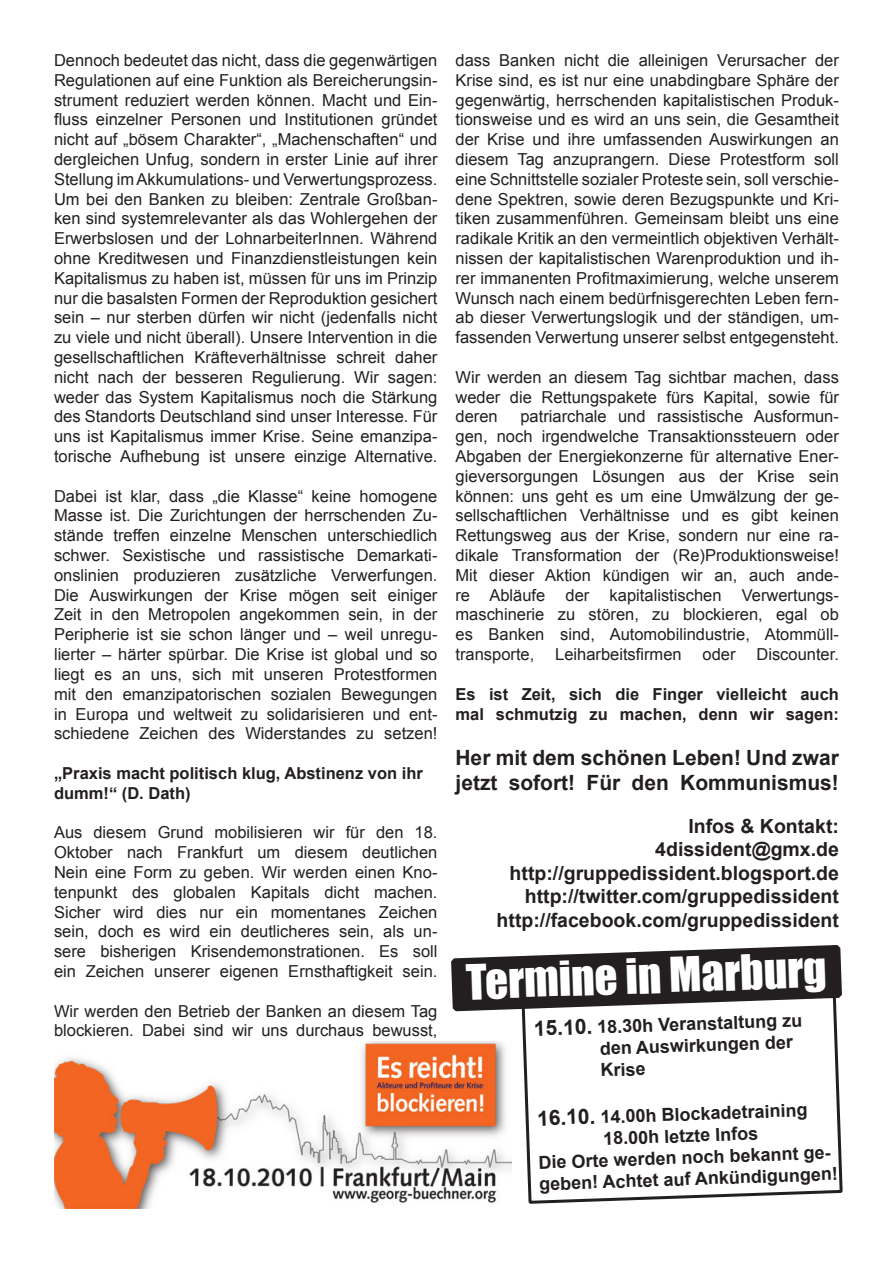
<style>
.page{position:relative;width:893px;height:1263px;background:#fff}
.page>*{position:absolute;margin:0;border:0;box-sizing:border-box;transform-origin:0 0}
.t1{font:45px "Impact";color:#fff}
.t2{font:700 21px/25.2px "Arial";color:#231f20}
.t3{font:700 19.5px "Arial";color:#231f20}
.t4{font:700 18px/21.6px "Arial";color:#231f20}
.t5{font:16.5px/19.8px "Arial";color:#231f20;text-align:justify}
.t6{font:700 16.5px/19.8px "Arial";color:#231f20}
.s1{font-size:21px}
</style>
<div class="page">
<img style="left:54px;top:1042px;width:458px;height:167px">
<svg style="left:522px;top:1014px;width:321px;height:190px"></svg>
<svg style="left:451px;top:945px;width:391px;height:69px"></svg>
<p class="t5" style="left:54px;top:50px;width:385px">Dennoch bedeutet das nicht, dass die gegenwärtigen Regulationen auf eine Funktion als Bereicherungsin&shy;strument reduziert werden können. Macht und Ein&shy;fluss einzelner Personen und Institutionen gründet nicht auf „bösem Charakter“, „Machenschaften“ und dergleichen Unfug, sondern in erster Linie auf ihrer Stellung im Akkumulations- und Verwertungsprozess.<br>Um bei den Banken zu bleiben: Zentrale Großban&shy;ken sind systemrelevanter als das Wohlergehen der Erwerbslosen und der LohnarbeiterInnen. Während ohne Kreditwesen und Finanzdienstleistungen kein Kapitalismus zu haben ist, müssen für uns im Prinzip nur die basalsten Formen der Reproduktion gesichert sein – nur sterben dürfen wir nicht (jedenfalls nicht zu viele und nicht überall). Unsere Intervention in die gesellschaftlichen Kräfteverhältnisse schreit daher nicht nach der besseren Regulierung. Wir sagen: weder das System Kapitalismus noch die Stärkung des Standorts Deutschland sind unser Interesse. Für uns ist Kapitalismus immer Krise. Seine emanzipa&shy;torische Aufhebung ist unsere einzige Alternative.</p>
<p class="t5" style="left:54px;top:486px;width:385px">Dabei ist klar, dass „die Klasse“ keine homogene Masse ist. Die Zurichtungen der herrschenden Zu&shy;stände treffen einzelne Menschen unterschiedlich schwer. Sexistische und rassistische Demarkati&shy;onslinien produzieren zusätzliche Verwerfungen.<br>Die Auswirkungen der Krise mögen seit einiger Zeit in den Metropolen angekommen sein, in der Peripherie ist sie schon länger und – weil unregu&shy;lierter – härter spürbar. Die Krise ist global und so liegt es an uns, sich mit unseren Protestformen mit den emanzipatorischen sozialen Bewegungen in Europa und weltweit zu solidarisieren und ent&shy;schiedene Zeichen des Widerstandes zu setzen!</p>
<p class="t6" style="left:54px;top:764px;width:370px">„Praxis macht politisch klug, Abstinenz von ihr dumm!“ (D. Dath)</p>
<p class="t5" style="left:54px;top:823px;width:385px">Aus diesem Grund mobilisieren wir für den 18.<br>Oktober nach Frankfurt um diesem deutlichen Nein eine Form zu geben. Wir werden einen Kno&shy;tenpunkt des globalen Kapitals dicht machen.<br>Sicher wird dies nur ein momentanes Zeichen sein, doch es wird ein deutlicheres sein, als un&shy;sere bisherigen Krisendemonstrationen. Es soll ein Zeichen unserer eigenen Ernsthaftigkeit sein.</p>
<p class="t5" style="left:54px;top:1001px;width:385px">Wir werden den Betrieb der Banken an diesem Tag blockieren. Dabei sind wir uns durchaus bewusst,</p>
<p class="t5" style="left:455px;top:50px;width:385px">dass Banken nicht die alleinigen Verursacher der Krise sind, es ist nur eine unabdingbare Sphäre der gegenwärtig, herrschenden kapitalistischen Produk&shy;tionsweise und es wird an uns sein, die Gesamtheit der Krise und ihre umfassenden Auswirkungen an diesem Tag anzuprangern. Diese Protestform soll eine Schnittstelle sozialer Proteste sein, soll verschie&shy;dene Spektren, sowie deren Bezugspunkte und Kri&shy;tiken zusammenführen. Gemeinsam bleibt uns eine radikale Kritik an den vermeintlich objektiven Verhält&shy;nissen der kapitalistischen Warenproduktion und ih&shy;rer immanenten Profitmaximierung, welche unserem Wunsch nach einem bedürfnisgerechten Leben fern&shy;ab dieser Verwertungslogik und der ständigen, um&shy;fassenden Verwertung unserer selbst entgegensteht.</p>
<p class="t5" style="left:455px;top:367px;width:385px">Wir werden an diesem Tag sichtbar machen, dass weder die Rettungspakete fürs Kapital, sowie für deren</p>
<p class="t5" style="left:455px;top:407px;width:385px;text-indent:65px">patriarchale und rassistische Ausformun&shy;gen, noch irgendwelche Transaktionssteuern oder Abgaben der Energiekonzerne für alternative Ener&shy;gieversorgungen Lösungen aus der Krise sein können: uns geht es um eine Umwälzung der ge&shy;sellschaftlichen Verhältnisse und es gibt keinen Rettungsweg aus der Krise, sondern nur eine ra&shy;dikale Transformation der (Re)Produktionsweise!</p>
<p class="t5" style="left:455px;top:565px;width:385px">Mit dieser Aktion kündigen wir an, auch ande&shy;re Abläufe der kapitalistischen Verwertungs&shy;maschinerie zu stören, zu blockieren, egal ob es Banken sind, Automobilindustrie, Atommüll&shy;transporte,</p>
<p class="t5" style="left:555px;top:644px;width:128px">Leiharbeitsfirmen</p>
<p class="t5" style="left:703px;top:644px;width:35px">oder</p>
<p class="t5" style="left:756px;top:644px;width:84px">Discounter.</p>
<p class="t6" style="left:455px;top:684px;width:385px">Es ist Zeit, sich die Finger vielleicht auch mal schmutzig zu machen, denn wir sagen:</p>
<p class="t2" style="left:455px;top:745px;width:385px">Her mit dem schönen Leben! Und zwar jetzt sofort! Für den Kommunismus!</p>
<p class="t3" style="left:688px;top:813px;width:152px">Infos &amp; Kontakt:</p>
<p class="t3" style="left:655px;top:837px;width:185px">4dissident@gmx.de</p>
<p class="t3" style="left:510px;top:860px;width:331px">http://gruppedissident.blogsport.de</p>
<p class="t3" style="left:525px;top:883px;width:316px">http://twitter.com/gruppedissident</p>
<p class="t3" style="left:497px;top:907px;width:344px">http://facebook.com/gruppedissident</p>
<p class="t1" style="left:465px;top:947px;width:362px;rotate:-2deg">Termine in Marburg</p>
<p class="t4" style="left:534px;top:1019px;width:270px;rotate:-2deg"><span class="s1">15.10.</span> 18.30h Veranstaltung zu</p>
<p class="t4" style="left:599px;top:1038px;width:195px;rotate:-2deg">den Auswirkungen der</p>
<p class="t4" style="left:600px;top:1060px;width:47px;rotate:-2deg">Krise</p>
<p class="t4" style="left:537px;top:1109px;width:272px;rotate:-2deg"><span class="s1">16.10.</span> 14.00h Blockadetraining</p>
<p class="t4" style="left:603px;top:1128px;width:157px;rotate:-2deg">18.00h letzte Infos</p>
<p class="t4" style="left:538px;top:1152px;width:300px;rotate:-2deg">Die Orte werden noch bekannt ge&shy;geben! Achtet auf Ankündigungen!</p>
</div>
